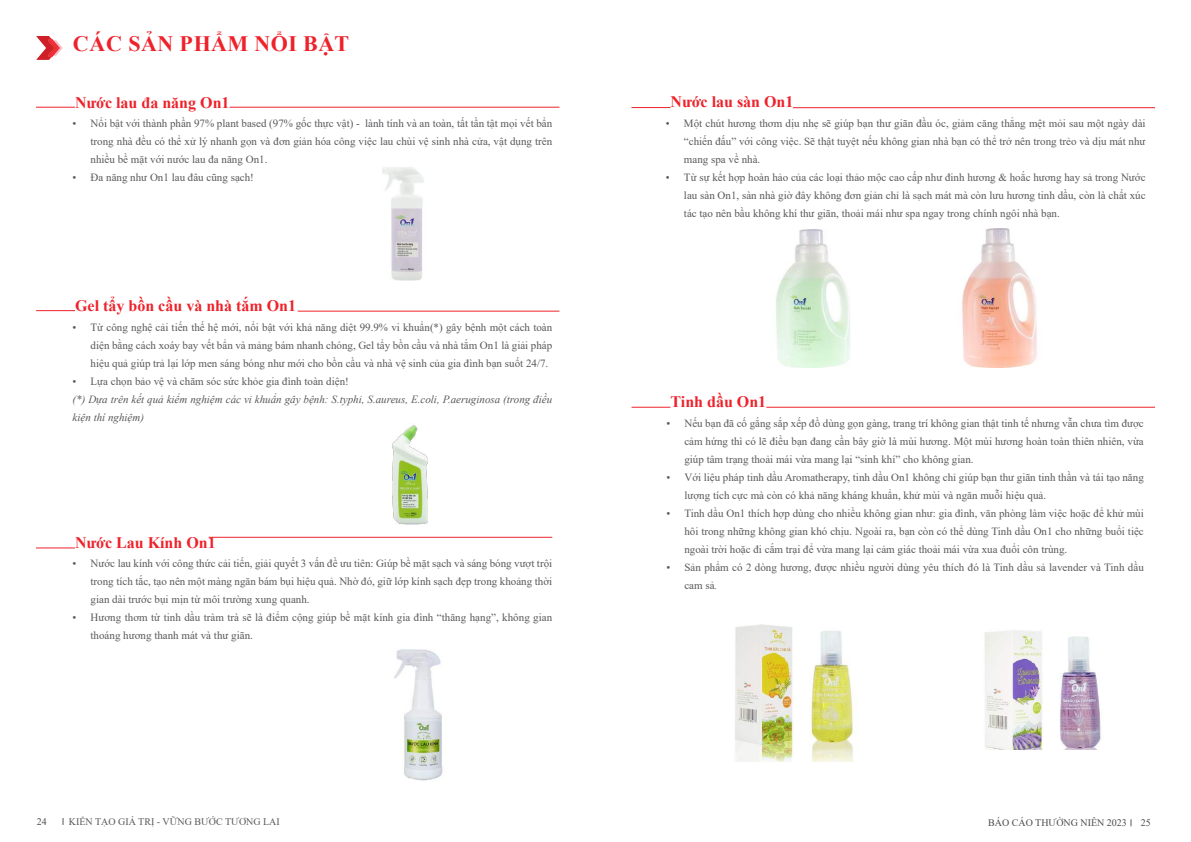
<style>
.page{position:relative;width:1191px;height:842px;background:#fff}
.page>*{position:absolute;margin:0;border:0;box-sizing:border-box;transform-origin:0 0}
.t1{font:700 22px "Times New Roman";letter-spacing:.02em;color:#ee222b}
.t2{font:700 16px "Times New Roman";color:#ee222b}
.t3{font:11px/18px "Times New Roman";color:#57585a;text-align:justify}
.t4{font:italic 11px/18px "Times New Roman";color:#57585a}
.t5{font:10px "Times New Roman";color:#57585a}
.t6{font:10px "Times New Roman";color:#4b4c4d}
.s1{font-style:italic}
</style>
<div class="page">
<img style="left:382px;top:167px;width:42px;height:114px">
<img style="left:392px;top:425px;width:37px;height:100px">
<hr style="left:36px;top:107px;width:39px;height:1px;background:#ee222b">
<hr style="left:230px;top:107px;width:329px;height:1px;background:#ee222b">
<hr style="left:36px;top:310px;width:39px;height:1px;background:#ee222b">
<hr style="left:298px;top:311px;width:261px;height:1px;background:#ee222b">
<img style="left:394px;top:649px;width:50px;height:132px">
<hr style="left:36px;top:547px;width:39px;height:1px;background:#ee222b">
<hr style="left:209px;top:537px;width:343px;height:1px;background:#ee222b">
<svg style="left:37px;top:36px;width:26px;height:24px"></svg>
<img style="left:735px;top:624px;width:122px;height:137px">
<img style="left:984px;top:630px;width:117px;height:119px">
<hr style="left:631px;top:407px;width:39px;height:1px;background:#ee222b">
<hr style="left:766px;top:407px;width:389px;height:1px;background:#ee222b">
<img style="left:962px;top:229px;width:75px;height:139px">
<img style="left:776px;top:230px;width:74px;height:138px">
<hr style="left:631px;top:107px;width:39px;height:1px;background:#ee222b">
<hr style="left:793px;top:107px;width:362px;height:1px;background:#ee222b">
<h1 class="t1" style="left:73px;top:28px;width:278px">CÁC SẢN PHẨM NỔI BẬT</h1>
<h2 class="t2" style="left:75px;top:91px;width:156px">Nước lau đa năng On1</h2>
<p class="t3" style="left:91px;top:114px;width:463px;text-indent:-18px">• Nổi bật với thành phần 97% plant based (97% gốc thực vật) - lành tính và an toàn, tất tần tật mọi vết bẩn trong nhà đều có thể xử lý nhanh gọn và đơn giản hóa công việc lau chùi vệ sinh nhà cửa, vật dụng trên nhiều bề mặt với nước lau đa năng On1.</p>
<p class="t3" style="left:73px;top:168px;width:183px">• Đa năng như On1 lau đâu cũng sạch!</p>
<h2 class="t2" style="left:75px;top:294px;width:222px">Gel tẩy bồn cầu và nhà tắm On1</h2>
<p class="t3" style="left:91px;top:318px;width:463px;text-indent:-18px">• Từ công nghệ cải tiến thế hệ mới, nổi bật với khả năng diệt 99.9% vi khuẩn(*) gây bệnh một cách toàn diện bằng cách xoáy bay vết bẩn và mảng bám nhanh chóng, Gel tẩy bồn cầu và nhà tắm On1 là giải pháp hiệu quả giúp trả lại lớp men sáng bóng như mới cho bồn cầu và nhà vệ sinh của gia đình bạn suốt 24/7.</p>
<p class="t3" style="left:73px;top:372px;width:278px">• Lựa chọn bảo vệ và chăm sóc sức khỏe gia đình toàn diện!</p>
<p class="t4" style="left:73px;top:390px;width:481px">(*) Dựa trên kết quả kiểm nghiệm các vi khuẩn gây bệnh: S.typhi, S.aureus, E.coli, P.aeruginosa (trong điều kiện thí nghiệm)</p>
<h2 class="t2" style="left:75px;top:531px;width:142px">Nước Lau Kính On1</h2>
<p class="t3" style="left:91px;top:554px;width:463px;text-indent:-18px">• Nước lau kính với công thức cải tiến, giải quyết 3 vấn đề ưu tiên: Giúp bề mặt sạch và sáng bóng vượt trội trong tích tắc, tạo nên một màng ngăn bám bụi hiệu quả. Nhờ đó, giữ lớp kính sạch đẹp trong khoảng thời gian dài trước bụi mịn từ môi trường xung quanh.</p>
<p class="t3" style="left:91px;top:608px;width:463px;text-indent:-18px">• Hương thơm từ tinh dầu tràm trà sẽ là điểm cộng giúp bề mặt kính gia đình “thăng hạng”, không gian thoáng hương thanh mát và thư giãn.</p>
<h2 class="t2" style="left:670px;top:90px;width:124px">Nước lau sàn On1</h2>
<p class="t3" style="left:684px;top:114px;width:463px;text-indent:-18px">• Một chút hương thơm dịu nhẹ sẽ giúp bạn thư giãn đầu óc, giảm căng thẳng mệt mỏi sau một ngày dài “chiến đấu” với công việc. Sẽ thật tuyệt nếu không gian nhà bạn có thể trở nên trong trẻo và dịu mát như mang spa về nhà.</p>
<p class="t3" style="left:684px;top:168px;width:463px;text-indent:-18px">• Từ sự kết hợp hoàn hảo của các loại thảo mộc cao cấp như đinh hương &amp; hoắc hương hay sả trong Nước lau sàn On1, sàn nhà giờ đây không đơn giản chỉ là sạch mát mà còn lưu hương tinh dầu, còn là chất xúc tác tạo nên bầu không khí thư giãn, thoải mái như spa ngay trong chính ngôi nhà bạn.</p>
<h2 class="t2" style="left:670px;top:390px;width:97px">Tinh dầu On1</h2>
<p class="t3" style="left:684px;top:414px;width:461px;text-indent:-18px">• Nếu bạn đã cố gắng sắp xếp đồ dùng gọn gàng, trang trí không gian thật tinh tế nhưng vẫn chưa tìm được cảm hứng thì có lẽ điều bạn đang cần bây giờ là mùi hương. Một mùi hương hoàn toàn thiên nhiên, vừa giúp tâm trạng thoải mái vừa mang lại “sinh khí” cho không gian.</p>
<p class="t3" style="left:684px;top:468px;width:461px;text-indent:-18px">• Với liệu pháp tinh dầu Aromatherapy, tinh dầu On1 không chỉ giúp bạn thư giãn tinh thần và tái tạo năng lượng tích cực mà còn có khả năng kháng khuẩn, khử mùi và ngăn muỗi hiệu quả.</p>
<p class="t3" style="left:684px;top:504px;width:461px;text-indent:-18px">• Tinh dầu On1 thích hợp dùng cho nhiều không gian như: gia đình, văn phòng làm việc hoặc để khử mùi hôi trong những không gian khó chịu. Ngoài ra, bạn còn có thể dùng Tinh dầu On1 cho những buổi tiệc ngoài trời hoặc đi cắm trại để vừa mang lại cảm giác thoải mái vừa xua đuổi côn trùng.</p>
<p class="t3" style="left:684px;top:558px;width:461px;text-indent:-18px">• Sản phẩm có 2 dòng hương, được nhiều người dùng yêu thích đó là Tinh dầu sả lavender và Tinh dầu cam sả<span class="s1">.</span></p>
<p class="t6" style="left:37px;top:814px;width:11px">24</p>
<p class="t5" style="left:69px;top:814px;width:212px">KIẾN TẠO GIÁ TRỊ - VỮNG BƯỚC TƯƠNG LAI</p>
<p class="t6" style="left:988px;top:816px;width:140px">BÁO CÁO THƯỜNG NIÊN 2023</p>
<p class="t6" style="left:1140px;top:816px;width:11px">25</p>
</div>
